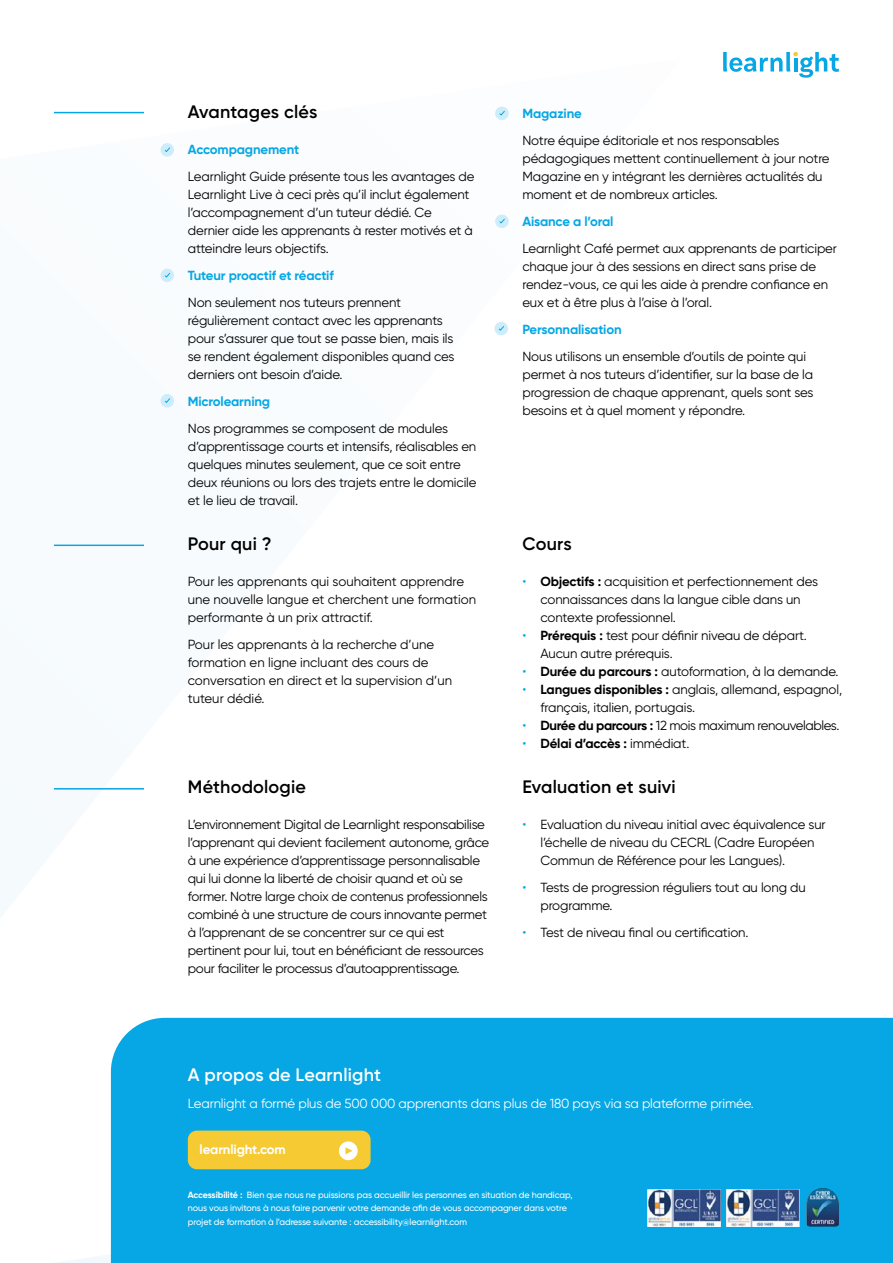
<style>
.page{position:relative;width:893px;height:1263px;background:#fff}
.page>*{position:absolute;margin:0;border:0;box-sizing:border-box;transform-origin:0 0}
.t1{font:600 18px "Gilroy";letter-spacing:.01em;color:#000}
.t2{font:600 18px "Gilroy";letter-spacing:.01em;color:#fff}
.t3{font:13.2px/18px "Gilroy";letter-spacing:-.01em;color:#000}
.t4{font:700 13.2px "Gilroy";letter-spacing:-.01em;color:#06a7e4}
.t5{font:13.2px "Gilroy";letter-spacing:-.01em;color:#fff}
.t6{font:13.2px "Gilroy";letter-spacing:-.03em;color:#000}
.t7{font:700 13.2px "Gilroy";letter-spacing:-.01em;color:#000}
.t8{font:700 13.2px "Gilroy";letter-spacing:-.01em;color:#fff}
.t9{font:500 9px/13.5px "Gilroy";letter-spacing:-.01em;color:#fff}
.s1{color:#06a7e4}
.s2{font-weight:700}
.s3{font-weight:400;color:#06a7e4}
.s4{font-weight:400}
</style>
<div class="page">
<div style="left:111px;top:1018px;width:782px;height:245px;background:#06a7e4"></div>
<div style="left:188px;top:1130px;width:183px;height:39px;background:#f6ca33;border-radius:9px"></div>
<svg style="left:339px;top:1141px;width:19px;height:19px"></svg>
<hr style="left:54px;top:788px;width:90px;height:1px;background:#06a7e4">
<svg style="left:723px;top:52px;width:116px;height:26px"></svg>
<img style="left:647px;top:1189px;width:74px;height:38px">
<img style="left:726px;top:1189px;width:74px;height:38px">
<img style="left:807px;top:1188px;width:32px;height:38px">
<div style="left:160px;top:143px;width:14px;height:14px;background:#cdedfa;border-radius:50%"></div>
<svg style="left:164px;top:147px;width:6px;height:5px"></svg>
<div style="left:160px;top:269px;width:14px;height:13px;background:#cdedfa;border-radius:50%"></div>
<svg style="left:164px;top:272px;width:7px;height:6px"></svg>
<div style="left:160px;top:394px;width:14px;height:13px;background:#cdedfa;border-radius:50%"></div>
<svg style="left:164px;top:398px;width:7px;height:5px"></svg>
<div style="left:495px;top:107px;width:14px;height:13px;background:#cdedfa;border-radius:50%"></div>
<svg style="left:499px;top:110px;width:6px;height:6px"></svg>
<div style="left:495px;top:215px;width:14px;height:13px;background:#cdedfa;border-radius:50%"></div>
<svg style="left:499px;top:218px;width:6px;height:6px"></svg>
<div style="left:494px;top:322px;width:14px;height:13px;background:#cdedfa;border-radius:50%"></div>
<svg style="left:498px;top:326px;width:7px;height:5px"></svg>
<hr style="left:54px;top:545px;width:90px;height:1px;background:#06a7e4">
<hr style="left:54px;top:112px;width:90px;height:1px;background:#06a7e4">
<h1 class="t1" style="left:188px;top:100px;width:131px">Avantages clés</h1>
<p class="t4" style="left:188px;top:141px;width:113px">Accompagnement</p>
<p class="t3" style="left:188px;top:167px;width:288px">Learnlight Guide présente tous les avantages de Learnlight Live à ceci près qu’il inclut également l’accompagnement d’un tuteur dédié. Ce dernier aide les apprenants à rester motivés et à atteindre leurs objectifs.</p>
<p class="t4" style="left:188px;top:267px;width:147px">Tuteur proactif et réactif</p>
<p class="t3" style="left:188px;top:293px;width:268px">Non seulement nos tuteurs prennent régulièrement contact avec les apprenants pour s’assurer que tout se passe bien, mais ils se rendent également disponibles quand ces derniers ont besoin d’aide.</p>
<p class="t4" style="left:188px;top:393px;width:84px">Microlearning</p>
<p class="t3" style="left:188px;top:419px;width:290px">Nos programmes se composent de modules d’apprentissage courts et intensifs, réalisables en quelques minutes seulement, que ce soit entre deux réunions ou lors des trajets entre le domicile et le lieu de travail.</p>
<h1 class="t1" style="left:188px;top:532px;width:85px">Pour qui ?</h1>
<p class="t3" style="left:188px;top:572px;width:290px">Pour les apprenants qui souhaitent apprendre une nouvelle langue et cherchent une formation performante à un prix attractif.</p>
<p class="t3" style="left:188px;top:635px;width:266px">Pour les apprenants à la recherche d’une formation en ligne incluant des cours de conversation en direct et la supervision d’un tuteur dédié.</p>
<h1 class="t1" style="left:188px;top:775px;width:120px">Méthodologie</h1>
<p class="t3" style="left:188px;top:815px;width:303px">L’environnement Digital de Learnlight responsabilise l’apprenant qui devient facilement autonome, grâce à une expérience d’apprentissage personnalisable qui lui donne la liberté de choisir quand et où se former. Notre large choix de contenus professionnels combiné à une structure de cours innovante permet à l’apprenant de se concentrer sur ce qui est pertinent pour lui, tout en bénéficiant de ressources pour faciliter le processus d’autoapprentissage.</p>
<p class="t4" style="left:522px;top:105px;width:61px">Magazine</p>
<p class="t3" style="left:522px;top:131px;width:309px">Notre équipe éditoriale et nos responsables pédagogiques mettent continuellement à jour notre Magazine en y intégrant les dernières actualités du moment et de nombreux articles.</p>
<p class="t4" style="left:522px;top:213px;width:93px">Aisance a l’oral</p>
<p class="t3" style="left:522px;top:239px;width:316px">Learnlight Café permet aux apprenants de participer chaque jour à des sessions en direct sans prise de rendez-vous, ce qui les aide à prendre confiance en eux et à être plus à l’aise à l’oral.</p>
<p class="t4" style="left:522px;top:321px;width:101px">Personnalisation</p>
<p class="t3" style="left:522px;top:347px;width:293px">Nous utilisons un ensemble d’outils de pointe qui permet à nos tuteurs d’identifier, sur la base de la progression de chaque apprenant, quels sont ses besoins et à quel moment y répondre.</p>
<h1 class="t1" style="left:522px;top:532px;width:51px">Cours</h1>
<p class="t3" style="left:540px;top:572px;width:279px;text-indent:-18px"><span class="s1">•</span> <span class="s2">Objectifs :</span> acquisition et perfectionnement des connaissances dans la langue cible dans un contexte professionnel.</p>
<p class="t3" style="left:540px;top:626px;width:268px;text-indent:-18px"><span class="s1">•</span> <span class="s2">Prérequis :</span> test pour définir niveau de départ.<br>Aucun autre prérequis.</p>
<p class="t3" style="left:522px;top:662px;width:318px"><span class="s1">•</span> <span class="s2">Durée du parcours :</span> autoformation, à la demande.</p>
<p class="t3" style="left:540px;top:680px;width:303px;text-indent:-18px"><span class="s1">•</span> <span class="s2">Langues disponibles :</span> anglais, allemand, espagnol, français, italien, portugais.</p>
<p class="t6" style="left:522px;top:717px;width:318px"><span class="s1">•</span> <span class="s2">Durée du parcours :</span> 12 mois maximum renouvelables.</p>
<p class="t7" style="left:522px;top:735px;width:168px"><span class="s3">•</span> Délai d’accès : <span class="s4">immédiat.</span></p>
<h1 class="t1" style="left:522px;top:775px;width:155px">Evaluation et suivi</h1>
<p class="t3" style="left:540px;top:815px;width:287px;text-indent:-18px"><span class="s1">•</span> Evaluation du niveau initial avec équivalence sur l’échelle de niveau du CECRL (Cadre Européen<br>Commun de Référence pour les Langues).</p>
<p class="t3" style="left:540px;top:878px;width:267px;text-indent:-18px"><span class="s1">•</span> Tests de progression réguliers tout au long du programme.</p>
<p class="t3" style="left:522px;top:923px;width:228px"><span class="s1">•</span> Test de niveau final ou certification.</p>
<h1 class="t2" style="left:188px;top:1064px;width:195px">A propos de Learnlight</h1>
<p class="t5" style="left:188px;top:1096px;width:568px">Learnlight a formé plus de 500 000 apprenants dans plus de 180 pays via sa plateforme primée.</p>
<p class="t8" style="left:200px;top:1141px;width:88px">learnlight.com</p>
<p class="t9" style="left:188px;top:1188px;width:386px"><span class="s2">Accessibilité :</span> Bien que nous ne puissions pas accueillir les personnes en situation de handicap, nous vous invitons à nous faire parvenir votre demande afin de vous accompagner dans votre projet de formation à l’adresse suivante : accessibility@learnlight.com</p>
</div>
